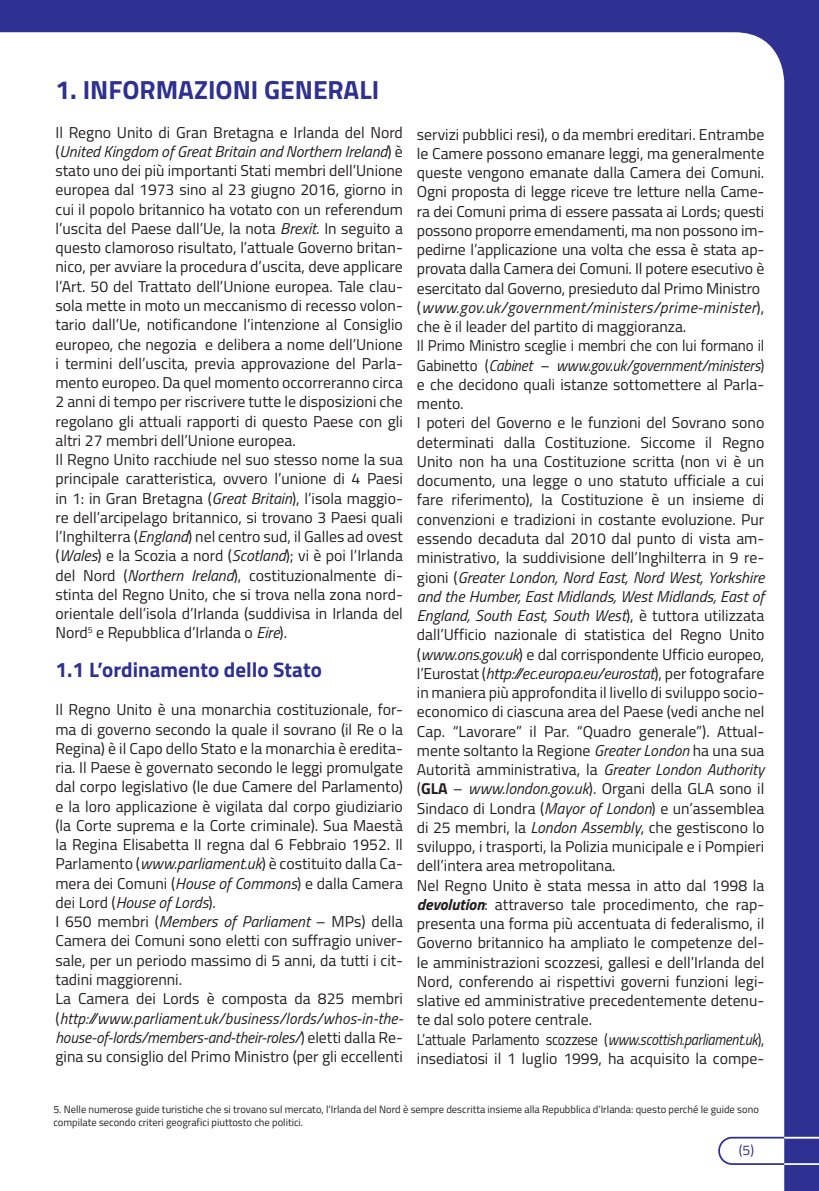
<style>
.page{position:relative;width:819px;height:1191px;background:#2e3092}
.page>*{position:absolute;margin:0;border:0;box-sizing:border-box;transform-origin:0 0}
.t1{font:700 26.25px "Titillium";color:#2e3092}
.t2{font:700 21px "Titillium";color:#2e3092}
.t3{font:15.75px/19.2px "Titillium";color:#231f20;text-align:justify}
.t4{font:15.75px/19.2px "Titillium";color:#231f20;text-align:justify;scale:.95 1}
.t5{font:15.75px/19.2px "Titillium";color:#231f20;scale:.9 1}
.t6{font:italic 15.75px/19.2px "Titillium";letter-spacing:.025em;color:#231f20}
.t7{font:14px "Titillium";color:#2e3092}
.t8{font:10.5px/12.6px "Titillium";color:#231f20}
.s1{font-style:italic}
.s2{font-style:normal}
.s3{font-weight:700}
.s4{font-weight:700;font-style:italic}
</style>
<div class="page">
<div style="left:0;top:32px;width:784px;height:1159px;background:#fff"></div>
<svg style="left:717px;top:1135px;width:102px;height:30px"></svg>
<hr style="left:784px;top:1136px;width:35px;height:2px;background:#fff">
<hr style="left:784px;top:1163px;width:35px;height:2px;background:#fff">
<p class="t1" style="left:55px;top:70px;width:325px">1. INFORMAZIONI GENERALI</p>
<p class="t3" style="left:55px;top:122px;width:349px">Il Regno Unito di Gran Bretagna e Irlanda del Nord (<span class="s1">United Kingdom of Great Britain and Northern Ireland</span>) è stato uno dei più importanti Stati membri dell’Unione europea dal 1973 sino al 23 giugno 2016, giorno in cui il popolo britannico ha votato con un referendum l’uscita del Paese dall’Ue, la nota <span class="s1">Brexit</span>. In seguito a questo clamoroso risultato, l’attuale Governo britan&shy;nico, per avviare la procedura d’uscita, deve applicare l’Art. 50 del Trattato dell’Unione europea. Tale clau&shy;sola mette in moto un meccanismo di recesso volon&shy;tario dall’Ue, notificandone l’intenzione al Consiglio europeo, che negozia e delibera a nome dell’Unione i termini dell’uscita, previa approvazione del Parla&shy;mento europeo. Da quel momento occorreranno circa 2 anni di tempo per riscrivere tutte le disposizioni che regolano gli attuali rapporti di questo Paese con gli altri 27 membri dell’Unione europea.</p>
<p class="t3" style="left:55px;top:449px;width:349px">Il Regno Unito racchiude nel suo stesso nome la sua principale caratteristica, ovvero l’unione di 4 Paesi in 1: in Gran Bretagna (<span class="s1">Great Britain</span>), l’isola maggio&shy;re dell’arcipelago britannico, si trovano 3 Paesi quali l’Inghilterra (<span class="s1">England</span>) nel centro sud, il Galles ad ovest (<span class="s1">Wales</span>) e la Scozia a nord (<span class="s1">Scotland</span>); vi è poi l’Irlanda del Nord (<span class="s1">Northern Ireland</span>), costituzionalmente di&shy;stinta del Regno Unito, che si trova nella zona nord&shy;orientale dell’isola d’Irlanda (suddivisa in Irlanda del Nord<sup>5</sup> e Repubblica d’Irlanda o <span class="s1">Eire</span>).</p>
<p class="t2" style="left:55px;top:653px;width:268px">1.1 L’ordinamento dello Stato</p>
<p class="t3" style="left:55px;top:699px;width:349px">Il Regno Unito è una monarchia costituzionale, for&shy;ma di governo secondo la quale il sovrano (il Re o la Regina) è il Capo dello Stato e la monarchia è eredita&shy;ria. Il Paese è governato secondo le leggi promulgate dal corpo legislativo (le due Camere del Parlamento) e la loro applicazione è vigilata dal corpo giudiziario (la Corte suprema e la Corte criminale). Sua Maestà la Regina Elisabetta II regna dal 6 Febbraio 1952. Il Parlamento (<span class="s1">www.parliament.uk</span>) è costituito dalla Ca&shy;mera dei Comuni (<span class="s1">House of Commons</span>) e dalla Camera dei Lord (<span class="s1">House of Lords</span>).</p>
<p class="t3" style="left:55px;top:911px;width:349px">I 650 membri (<span class="s1">Members of Parliament</span> – MPs) della Camera dei Comuni sono eletti con suffragio univer&shy;sale, per un periodo massimo di 5 anni, da tutti i cit&shy;tadini maggiorenni.</p>
<p class="t3" style="left:55px;top:988px;width:349px">La Camera dei Lords è composta da 825 membri (<span class="s1">http://www.parliament.uk/business/lords/whos-in-the&shy;house-of-lords/members-and-their-roles/</span>) eletti dalla Re&shy;gina su consiglio del Primo Ministro (per gli eccellenti</p>
<p class="t3" style="left:417px;top:124px;width:349px">servizi pubblici resi), o da membri ereditari. Entrambe le Camere possono emanare leggi, ma generalmente queste vengono emanate dalla Camera dei Comuni.<br>Ogni proposta di legge riceve tre letture nella Came&shy;ra dei Comuni prima di essere passata ai Lords; questi possono proporre emendamenti, ma non possono im&shy;pedirne l’applicazione una volta che essa è stata ap&shy;provata dalla Camera dei Comuni. Il potere esecutivo è esercitato dal Governo, presieduto dal Primo Ministro</p>
<p class="t6" style="left:417px;top:297px;width:349px"><span class="s2">(</span>www.gov.uk/government/ministers/prime-minister<span class="s2">), che è il leader del partito di maggioranza.</span></p>
<p class="t4" style="left:417px;top:335px;width:367px">Il Primo Ministro sceglie i membri che con lui formano il Gabinetto (<span class="s1">Cabinet – www.gov.uk/government/ministers</span>) e che decidono quali istanze sottomettere al Parla&shy;mento.</p>
<p class="t3" style="left:417px;top:412px;width:349px">I poteri del Governo e le funzioni del Sovrano sono determinati dalla Costituzione. Siccome il Regno Unito non ha una Costituzione scritta (non vi è un documento, una legge o uno statuto ufficiale a cui fare riferimento), la Costituzione è un insieme di convenzioni e tradizioni in costante evoluzione. Pur essendo decaduta dal 2010 dal punto di vista am&shy;ministrativo, la suddivisione dell’Inghilterra in 9 re&shy;gioni (<span class="s1">Greater London, Nord East, Nord West, Yorkshire and the Humber, East Midlands, West Midlands, East of England, South East, South West</span>), è tuttora utilizzata</p>
<p class="t3" style="left:417px;top:624px;width:349px">dall’Ufficio nazionale di statistica del Regno Unito</p>
<p class="t3" style="left:417px;top:643px;width:349px">(<span class="s1">www.ons.gov.uk</span>) e dal corrispondente Ufficio europeo, l’Eurostat (<span class="s1">http://ec.europa.eu/eurostat</span>), per fotografare in maniera più approfondita il livello di sviluppo socio&shy;economico di ciascuna area del Paese (vedi anche nel Cap. “Lavorare” il Par. “Quadro generale”). Attual&shy;mente soltanto la Regione <span class="s1">Greater London</span> ha una sua Autorità amministrativa, la <span class="s1">Greater London Authority </span>(<span class="s3">GLA</span> – <span class="s1">www.london.gov.uk</span>). Organi della GLA sono il Sindaco di Londra (<span class="s1">Mayor of London</span>) e un’assemblea di 25 membri, la <span class="s1">London Assembly</span>, che gestiscono lo sviluppo, i trasporti, la Polizia municipale e i Pompieri dell’intera area metropolitana.</p>
<p class="t3" style="left:417px;top:874px;width:349px">Nel Regno Unito è stata messa in atto dal 1998 la <span class="s4">devolution</span>: attraverso tale procedimento, che rap&shy;presenta una forma più accentuata di federalismo, il Governo britannico ha ampliato le competenze del&shy;le amministrazioni scozzesi, gallesi e dell’Irlanda del Nord, conferendo ai rispettivi governi funzioni legi&shy;slative ed amministrative precedentemente detenu&shy;te dal solo potere centrale.</p>
<p class="t5" style="left:417px;top:1028px;width:387px">L’attuale Parlamento scozzese (<span class="s1">www.scottish.parliament.uk</span>), insediatosi il 1 luglio 1999, ha acquisito la compe-</p>
<p class="t8" style="left:53px;top:1103px;width:707px">5. Nelle numerose guide turistiche che si trovano sul mercato, l’Irlanda del Nord è sempre descritta insieme alla Repubblica d’Irlanda: questo perché le guide sono compilate secondo criteri geografici piuttosto che politici.</p>
<p class="t7" style="left:739px;top:1139px;width:17px">(5)</p>
</div>
